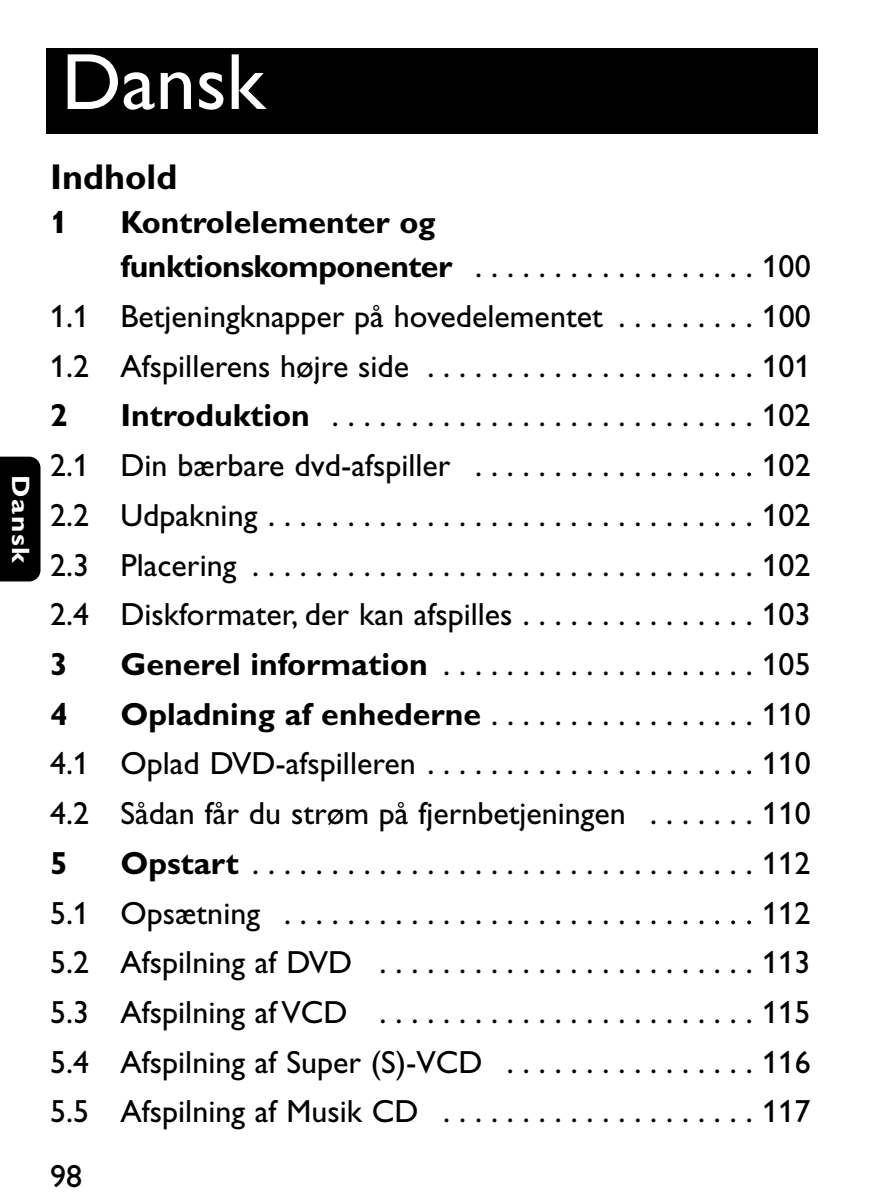
<style>
.page{position:relative;width:886px;height:1192px;background:#fff}
.page>*{position:absolute;margin:0;border:0;box-sizing:border-box;transform-origin:0 0}
.t1{font:80px "Gill Alt One";color:#fff}
.t2{font:700 36px "Gill Alt One";color:#000}
.t3{font:32px/49.6px "Gill Alt One";color:#000;text-align:justify}
.t4{font:700 32px/44px "Gill Alt One";color:#000}
.t5{font:700 25.2px "Gill Alt One";letter-spacing:.055em;color:#fff;scale:1.11 1}
.s1{font-weight:400}
.s2{font-weight:700}
</style>
<div class="page">
<svg style="left:0;top:48px;width:818px;height:534px"></svg>
<h1 class="t1" style="left:61px;top:54px;width:205px">Dansk</h1>
<p class="t5" style="left:29px;top:475px;width:80px;rotate:90deg">Dansk</p>
<p class="t2" style="left:50px;top:164px;width:129px">Indhold</p>
<p class="t4" style="left:50px;top:203px;width:19px">1</p>
<p class="t4" style="left:120px;top:203px;width:691px">Kontrolelementer og<br>funktionskomponenter <span class="s1">. . . . . . . . . . . . . . . . . . 100</span></p>
<p class="t3" style="left:50px;top:295px;width:761px">1.1 Betjeningknapper på hovedelementet . . . . . . . . . 100<br>1.2 Afspillerens højre side . . . . . . . . . . . . . . . . . . . . . 101</p>
<p class="t4" style="left:50px;top:396px;width:19px">2</p>
<p class="t3" style="left:50px;top:394px;width:761px;text-indent:70px"><span class="s2">Introduktion</span> . . . . . . . . . . . . . . . . . . . . . . . . . . . 102<br>2.1 Din bærbare dvd-afspiller . . . . . . . . . . . . . . . . . . 102<br>2.2 Udpakning . . . . . . . . . . . . . . . . . . . . . . . . . . . . . . . 102<br>2.3 Placering . . . . . . . . . . . . . . . . . . . . . . . . . . . . . . . . 102<br>2.4 Diskformater, der kan afspilles . . . . . . . . . . . . . . . 103</p>
<p class="t4" style="left:50px;top:645px;width:19px">3</p>
<p class="t3" style="left:120px;top:642px;width:691px"><span class="s2">Generel information</span> . . . . . . . . . . . . . . . . . . . . 105</p>
<p class="t4" style="left:50px;top:694px;width:19px">4</p>
<p class="t3" style="left:50px;top:692px;width:761px;text-indent:70px"><span class="s2">Opladning af enhederne</span> . . . . . . . . . . . . . . . . . 110<br>4.1 Oplad DVD-afspilleren . . . . . . . . . . . . . . . . . . . . . 110<br>4.2 Sådan får du strøm på fjernbetjeningen . . . . . . . 110</p>
<p class="t4" style="left:50px;top:843px;width:19px">5</p>
<p class="t3" style="left:50px;top:841px;width:761px;text-indent:70px"><span class="s2">Opstart</span> . . . . . . . . . . . . . . . . . . . . . . . . . . . . . . . . 112<br>5.1 Opsætning . . . . . . . . . . . . . . . . . . . . . . . . . . . . . . 112<br>5.2 Afspilning af DVD . . . . . . . . . . . . . . . . . . . . . . . . 113<br>5.3 Afspilning af VCD . . . . . . . . . . . . . . . . . . . . . . . . 115<br>5.4 Afspilning af Super (S)-VCD . . . . . . . . . . . . . . . . 116<br>5.5 Afspilning af Musik CD . . . . . . . . . . . . . . . . . . . . 117</p>
<p class="t3" style="left:50px;top:1154px;width:33px">98</p>
</div>
